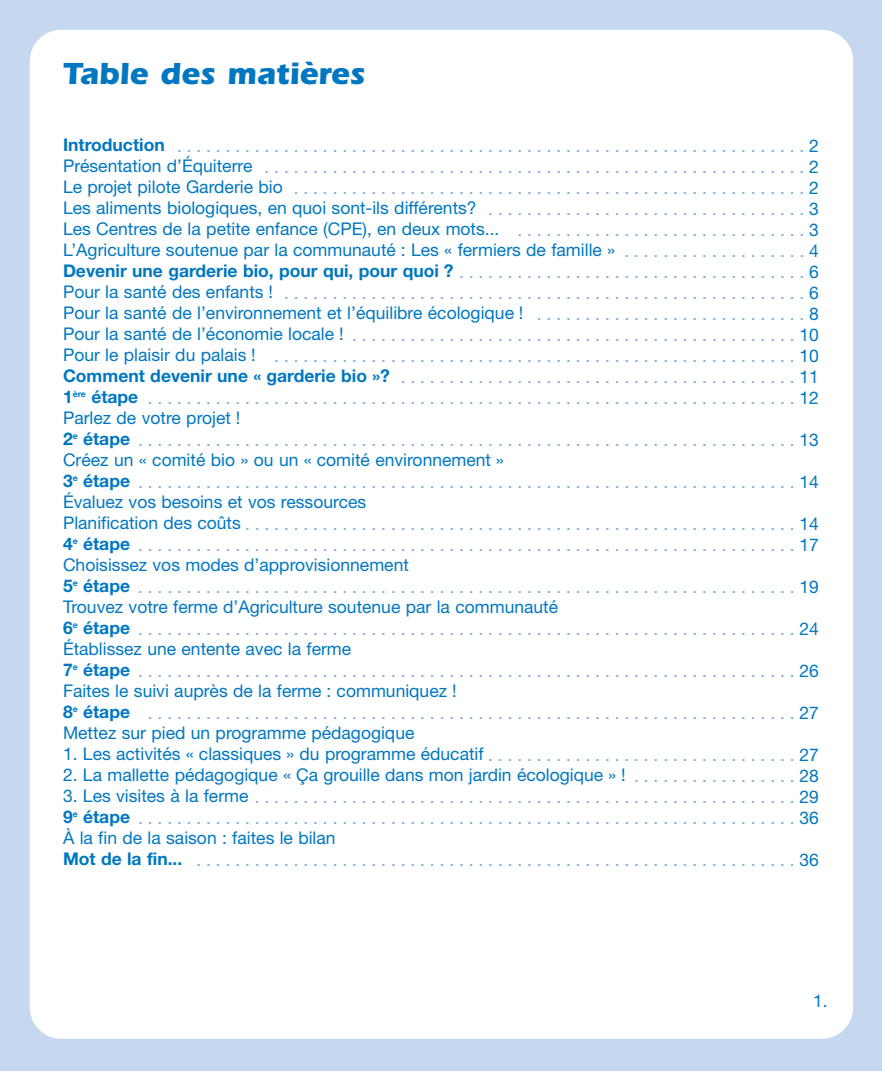
<style>
.page{position:relative;width:882px;height:1071px;background:#c6d8ef}
.page>*{position:absolute;margin:0;border:0;box-sizing:border-box;transform-origin:0 0}
.t1{font:700 31.5px "Itc Eras";color:#0077c0}
.t2{font:17.5px/21px "Helvetica Neue";color:#7ba9da;text-align:right}
.t3{font:17.5px/21px "Helvetica Neue";color:#0077c0}
.t4{font:700 17.5px "Helvetica Neue";color:#0077c0}
.s1{font-weight:700}
.s2{color:#7ba9da}
.s3{color:#0077c0}
.s4{font-weight:700;color:#0077c0}
</style>
<div class="page">
<div style="left:30px;top:30px;width:823px;height:1009px;background:#fff;border-radius:32px"></div>
<h1 class="t1" style="left:63px;top:62px;width:304px">Table des matières</h1>
<p class="t4" style="left:63px;top:139px;width:103px">Introduction</p>
<p class="t3" style="left:63px;top:157px;width:758px">Présentation d’Équiterre<br>Le projet pilote Garderie bio<br>Les aliments biologiques, en quoi sont-ils différents?<br>Les Centres de la petite enfance (CPE), en deux mots...<br>L’Agriculture soutenue par la communauté : Les « fermiers de famille »<br><span class="s1">Devenir une garderie bio, pour qui, pour quoi ?</span><span class="s2">....................................</span>6<br>Pour la santé des enfants !<br>Pour la santé de l’environnement et l’équilibre écologique !<br>Pour la santé de l’économie locale !<br>Pour le plaisir du palais !</p>
<p class="t3" style="left:63px;top:367px;width:757px"><span class="s1">Comment devenir une « garderie bio »?<br>1</span><sup>ère</sup> <span class="s1">étape<br></span>Parlez de votre projet !<br><span class="s1">2</span><sup>e</sup> <span class="s1">étape<br></span>Créez un « comité bio » ou un « comité environnement »<br><span class="s1">3</span><sup>e</sup> <span class="s1">étape<br></span>Évaluez vos besoins et vos ressources<br>Planification des coûts<span class="s2">.........................................................</span>14</p>
<p class="t3" style="left:63px;top:535px;width:497px"><span class="s1">4</span><sup>e</sup> <span class="s1">étape<br></span>Choisissez vos modes d’approvisionnement<br><span class="s1">5</span><sup>e</sup> <span class="s1">étape<br></span>Trouvez votre ferme d’Agriculture soutenue par la communauté<br><span class="s1">6</span><sup>e</sup> <span class="s1">étape<br></span>Établissez une entente avec la ferme<br><span class="s1">7</span><sup>e</sup> <span class="s1">étape<br></span>Faites le suivi auprès de la ferme : communiquez !<br><span class="s1">8</span><sup>e</sup> <span class="s1">étape<br></span>Mettez sur pied un programme pédagogique</p>
<p class="t3" style="left:63px;top:745px;width:757px">1. Les activités « classiques » du programme éducatif <span class="s2">. . . . . . . . . . . . . . . . . . . . . . . . . . . . . . . .</span> 27</p>
<p class="t3" style="left:63px;top:766px;width:564px">2. La mallette pédagogique « Ça grouille dans mon jardin écologique » !</p>
<p class="t2" style="left:63px;top:789px;width:757px;line-height:20.5px;text-align:left"><span class="s3">3. Les visites à la ferme</span>........................................................<span class="s3">29<br></span><span class="s4">9</span><sup>e</sup> <span class="s4">étape<br></span><span class="s3">À la fin de la saison : faites le bilan</span></p>
<p class="t4" style="left:63px;top:853px;width:121px">Mot de la fin...</p>
<p class="t2" style="left:177px;top:137px;width:643px">.................................................................<span class="s3">2 </span>........................................................<span class="s3">2 </span>.....................................................<span class="s3">2 </span>.................................<span class="s3">3<br></span>..............................<span class="s3">3<br></span>...................<span class="s3">4</span></p>
<p class="t2" style="left:148px;top:284px;width:673px">......................................................<span class="s3">6 </span>............................<span class="s3">8 </span>..............................................<span class="s3">10 </span>......................................................<span class="s3">10 </span>.........................................<span class="s3">11 </span>...................................................................<span class="s3">12</span></p>
<p class="t2" style="left:138px;top:431px;width:682px">....................................................................<span class="s3">13</span></p>
<p class="t2" style="left:138px;top:473px;width:682px">....................................................................<span class="s3">14</span></p>
<p class="t2" style="left:138px;top:536px;width:682px">....................................................................<span class="s3">17</span></p>
<p class="t2" style="left:138px;top:578px;width:682px">....................................................................<span class="s3">19</span></p>
<p class="t2" style="left:138px;top:620px;width:682px">....................................................................<span class="s3">24</span></p>
<p class="t2" style="left:138px;top:662px;width:682px">....................................................................<span class="s3">26</span></p>
<p class="t2" style="left:148px;top:704px;width:673px">...................................................................<span class="s3">27</span></p>
<p class="t2" style="left:634px;top:767px;width:186px">.................<span class="s3">28</span></p>
<p class="t2" style="left:138px;top:809px;width:682px">....................................................................<span class="s3">36</span></p>
<p class="t2" style="left:197px;top:851px;width:624px">..............................................................<span class="s3">36</span></p>
<p class="t3" style="left:813px;top:992px;width:16px">1.</p>
</div>
